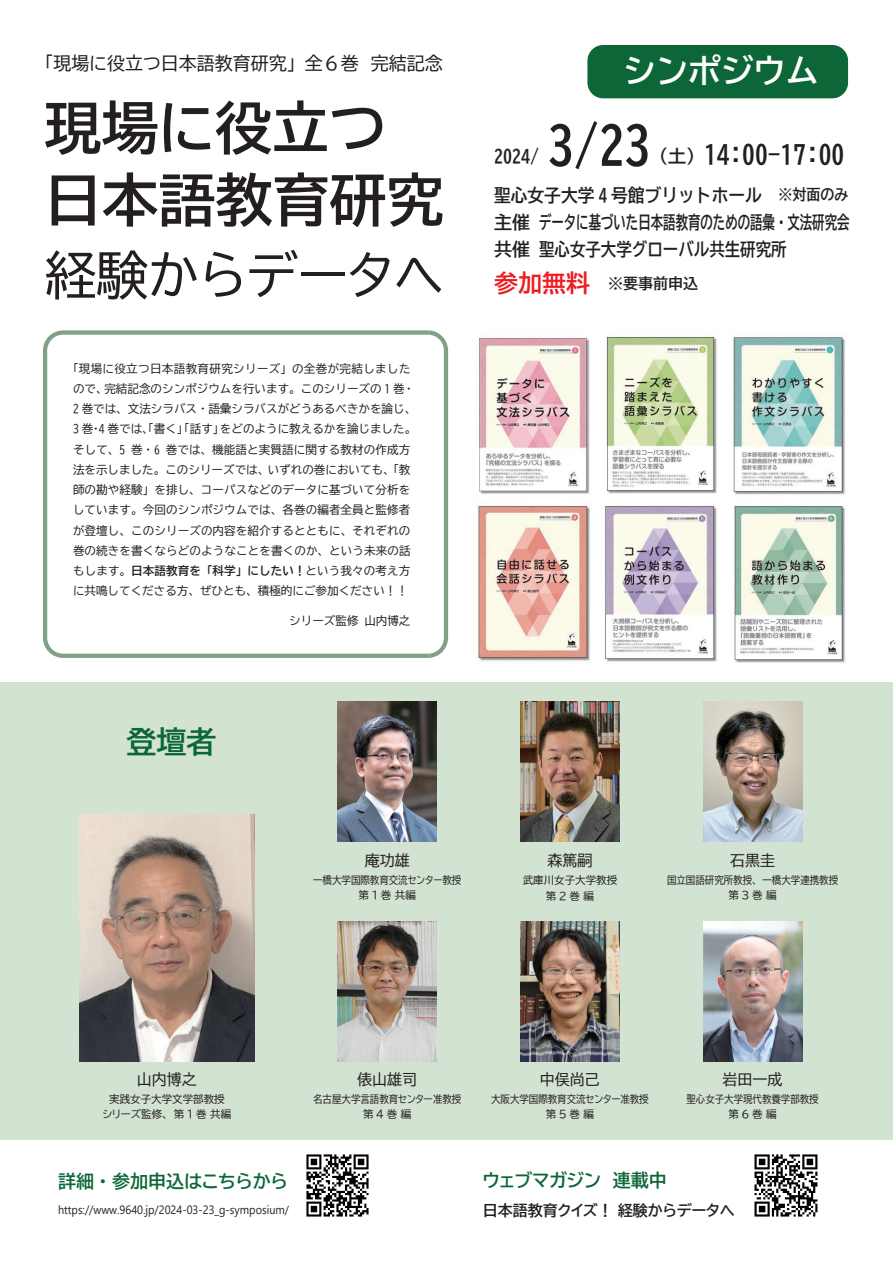
<style>
.page{position:relative;width:893px;height:1263px;background:#fff}
.page>*{position:absolute;margin:0;border:0;box-sizing:border-box;transform-origin:0 0}
.t1{font:57px/72px "BIZ UDP Gothic Bold";color:#231f20}
.t2{font:51.75px "BIZ UDP Gothic";color:#231f20}
.t3{font:51px "BIZ UD Gothic Bold";color:#231f20}
.t4{font:33px "BIZ UD Gothic Bold";letter-spacing:-.015em;color:#fff}
.t5{font:30px "BIZ UDP Gothic Bold";color:#0c6638}
.t6{font:25.5px "BIZ UD Gothic Bold";color:#231f20}
.t7{font:18px/27px "BIZ UD Gothic Bold";color:#231f20;text-align:justify;scale:.93 1}
.t8{font:18px "BIZ UDP Gothic Bold";color:#0c6638}
.t9{font:18px "BIZ UDP Gothic";color:#231f20}
.t10{font:18px "BIZ UD Gothic Bold";color:#231f20}
.t11{font:15px "BIZ UDP Gothic";color:#231f20}
.t12{font:15px "BIZ UDP Gothic Bold";color:#231f20}
.t13{font:15px "BIZ UD Gothic Bold";color:#231f20}
.t14{font:12px "Segoe UI";color:#231f20;scale:.91 1}
.t15{font:11.55px/20.2px "BIZ UD Gothic";letter-spacing:.01em;color:#231f20;text-align:center}
.t16{font:11.55px "BIZ UD Gothic Bold";letter-spacing:.01em;color:#231f20}
.t17{font:10.5px/15px "BIZ UDP Gothic";color:#231f20;text-align:center;scale:.9 1}
.t18{font:10.5px/15px "BIZ UDP Gothic";color:#231f20;text-align:center}
.s1{font-family:"BIZ UD Gothic"}
.s2{font-size:18px}
.s3{font-size:15px}
.s4{font-size:24px;color:#ee1d23}
</style>
<div class="page">
<div style="left:0;top:682px;width:893px;height:458px;background:#d3e3d1"></div>
<img style="left:448px;top:335px;width:397px;height:328px">
<img style="left:80px;top:815px;width:174px;height:247px">
<img style="left:338px;top:702px;width:99px;height:140px">
<img style="left:703px;top:702px;width:99px;height:140px">
<img style="left:703px;top:921px;width:99px;height:141px">
<img style="left:520px;top:702px;width:99px;height:139px">
<img style="left:520px;top:921px;width:99px;height:141px">
<img style="left:338px;top:921px;width:99px;height:141px">
<div style="left:587px;top:45px;width:261px;height:53px;background:#0c6638;border-radius:16px"></div>
<img style="left:754px;top:1154px;width:64px;height:63px">
<svg style="left:43px;top:330px;width:387px;height:328px"></svg>
<img style="left:430px;top:330px;width:18px;height:328px">
<img style="left:306px;top:1154px;width:63px;height:63px">
<h3 class="t9" style="left:45px;top:54px;width:400px">「現場に役立つ日本語教育研究」全6巻　完結記念</h3>
<h1 class="t1" style="left:45px;top:91px;width:400px">現場に役立つ日本語教育研究</h1>
<h2 class="t2" style="left:45px;top:249px;width:401px">経験からデータへ</h2>
<p class="t15" style="left:67px;top:358px;width:351px">「現場に役立つ日本語教育研究シリーズ」の全巻が完結しましたので、完結記念のシンポジウムを行います。このシリーズの 1 巻・2 巻では、文法シラバス・語彙シラバスがどうあるべきかを論じ、3 巻・4 巻では、「書く」「話す」をどのように教えるかを論じました。そして、5 巻・6 巻では、機能語と実質語に関する教材の作成方法を示しました。このシリーズでは、いずれの巻においても、「教師の勘や経験」を排し、コーパスなどのデータに基づいて分析をしています。今回のシンポジウムでは、各巻の編者全員と監修者が登壇し、このシリーズの内容を紹介するとともに、それぞれの巻の続きを書くならどのようなことを書くのか、という未来の話</p>
<p class="t16" style="left:73px;top:565px;width:339px"><span class="s1">もします。</span>日本語教育を「科学」にしたい！<span class="s1">という我々の考え方</span></p>
<p class="t15" style="left:73px;top:581px;width:336px">に共鳴してくださる方、ぜひとも、積極的にご参加ください！！</p>
<p class="t15" style="left:289px;top:611px;width:123px">シリーズ監修 山内博之</p>
<h3 class="t4" style="left:623px;top:54px;width:197px">シンポジウム</h3>
<h3 class="t3" style="left:548px;top:120px;width:103px">3/23</h3>
<h3 class="t6" style="left:650px;top:141px;width:196px"><span class="s2">（土）</span>14:00-17:00</h3>
<h3 class="t7" style="left:494px;top:181px;width:384px">聖心女子大学 4 号館ブリットホール　<span class="s3">※対面のみ</span>主催 データに基づいた日本語教育のための語彙・文法研究会共催 聖心女子大学グローバル共生研究所</h3>
<p class="t13" style="left:494px;top:276px;width:205px"><span class="s4">参加無料</span> ※要事前申込</p>
<h3 class="t10" style="left:494px;top:147px;width:46px">2024/</h3>
<h3 class="t5" style="left:126px;top:726px;width:91px">登壇者</h3>
<p class="t11" style="left:365px;top:853px;width:46px">庵功雄</p>
<p class="t17" style="left:313px;top:873px;width:166px">一橋大学国際教育交流センター教授第1巻 共編</p>
<p class="t11" style="left:547px;top:853px;width:46px">森篤嗣</p>
<p class="t18" style="left:523px;top:873px;width:96px">武庫川女子大学教授第2巻 編</p>
<p class="t11" style="left:730px;top:853px;width:46px">石黒圭</p>
<p class="t17" style="left:667px;top:873px;width:192px">国立国語研究所教授、一橋大学連携教授第3巻 編</p>
<p class="t11" style="left:137px;top:1071px;width:61px">山内博之</p>
<p class="t18" style="left:103px;top:1092px;width:130px">実践女子大学文学部教授<br>シリーズ監修、第 1 巻 共編</p>
<h3 class="t8" style="left:58px;top:1172px;width:231px">詳細・参加申込はこちらから</h3>
<p class="t14" style="left:58px;top:1198px;width:256px">https://www.9640.jp/2024-03-23_g-symposium/</p>
<p class="t11" style="left:357px;top:1071px;width:61px">俵山雄司</p>
<p class="t17" style="left:313px;top:1092px;width:166px">名古屋大学言語教育センター准教授第4巻 編</p>
<p class="t11" style="left:540px;top:1071px;width:61px">中俣尚己</p>
<p class="t17" style="left:491px;top:1092px;width:177px">大阪大学国際教育交流センター准教授第5巻 編</p>
<p class="t11" style="left:723px;top:1071px;width:61px">岩田一成</p>
<p class="t17" style="left:686px;top:1092px;width:149px">聖心女子大学現代教養学部教授第6巻 編</p>
<h3 class="t8" style="left:483px;top:1171px;width:186px">ウェブマガジン　連載中</h3>
<p class="t12" style="left:483px;top:1203px;width:254px">日本語教育クイズ！ 経験からデータへ</p>
</div>
